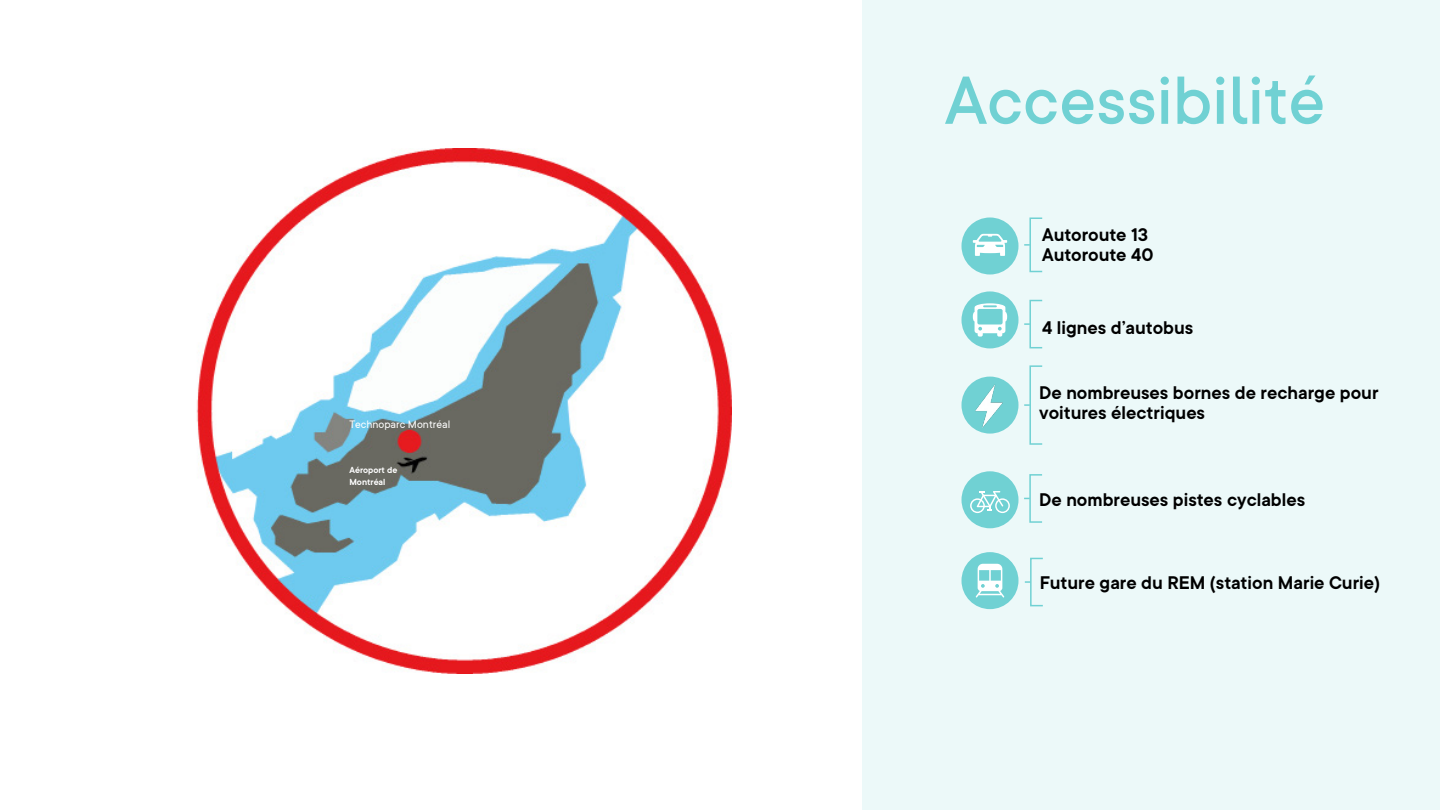
<style>
.page{position:relative;width:1440px;height:810px;background:#fff}
.page>*{position:absolute;margin:0;border:0;box-sizing:border-box;transform-origin:0 0}
.t1{font:500 75px "TT Commons";color:#70d1d3}
.t2{font:600 20.25px/20.2px "TT Commons";color:#000}
.t3{font:12px "TT Commons";color:#fff}
.t4{font:600 9.75px/12px "TT Commons";color:#fff}
</style>
<div class="page">
<div style="left:862px;top:0;width:578px;height:810px;background:#ecf9f9"></div>
<div style="left:962px;top:471px;width:56px;height:57px;background:#70d1d3;border-radius:50%"></div>
<div style="left:1029px;top:218px;width:14px;height:54px;border:2px solid #70d1d3"></div>
<svg style="left:1024px;top:244px;width:6px;height:2px"></svg>
<div style="left:1029px;top:300px;width:14px;height:48px;border:2px solid #70d1d3"></div>
<svg style="left:1024px;top:323px;width:6px;height:2px"></svg>
<div style="left:1029px;top:365px;width:14px;height:80px;border:2px solid #70d1d3"></div>
<svg style="left:1024px;top:404px;width:6px;height:2px"></svg>
<div style="left:962px;top:552px;width:56px;height:57px;background:#70d1d3;border-radius:50%"></div>
<svg style="left:976px;top:564px;width:28px;height:34px"></svg>
<svg style="left:970px;top:491px;width:40px;height:22px"></svg>
<div style="left:962px;top:377px;width:56px;height:57px;background:#70d1d3;border-radius:50%"></div>
<div style="left:962px;top:218px;width:56px;height:56px;background:#70d1d3;border-radius:50%"></div>
<svg style="left:973px;top:234px;width:34px;height:22px"></svg>
<div style="left:962px;top:291px;width:56px;height:57px;background:#70d1d3;border-radius:50%"></div>
<svg style="left:973px;top:303px;width:34px;height:34px"></svg>
<img style="left:196px;top:149px;width:535px;height:524px">
<div style="left:1030px;top:558px;width:14px;height:48px;border:2px solid #70d1d3"></div>
<div style="left:1029px;top:474px;width:14px;height:49px;border:2px solid #70d1d3"></div>
<img style="left:976px;top:385px;width:26px;height:43px">
<p class="t3" style="left:349px;top:418px;width:102px">Technoparc Montréal</p>
<p class="t4" style="left:349px;top:464px;width:49px">Aéroport de<br>Montréal</p>
<h1 class="t1" style="left:945px;top:60px;width:382px">Accessibilité</h1>
<p class="t2" style="left:1042px;top:225px;width:113px">Autoroute 13<br>Autoroute 40</p>
<p class="t2" style="left:1042px;top:318px;width:153px">4 lignes d’autobus</p>
<p class="t2" style="left:1039px;top:383px;width:341px">De nombreuses bornes de recharge pour voitures électriques</p>
<p class="t2" style="left:1039px;top:490px;width:267px">De nombreuses pistes cyclables</p>
<p class="t2" style="left:1040px;top:573px;width:342px">Future gare du REM (station Marie Curie)</p>
</div>
